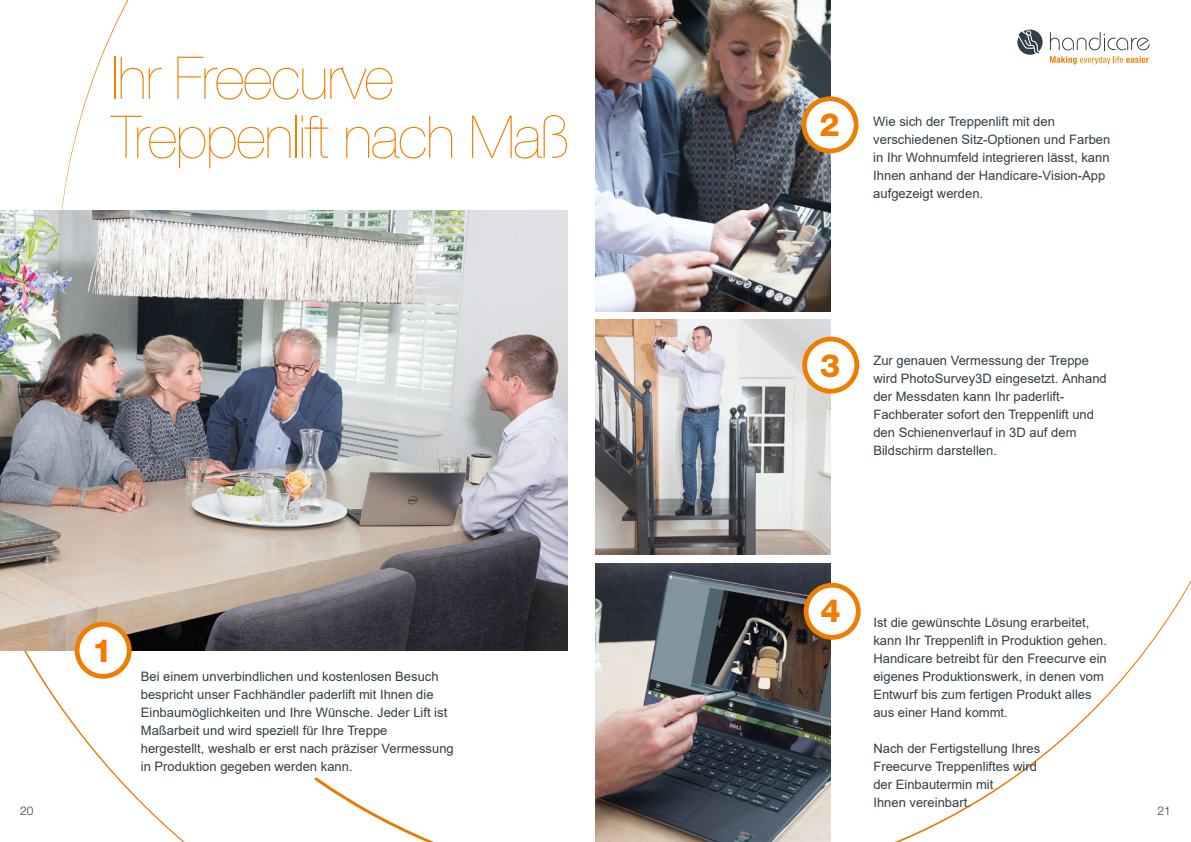
<style>
.page{position:relative;width:1191px;height:842px;background:#fff}
.page>*{position:absolute;margin:0;border:0;box-sizing:border-box;transform-origin:0 0}
.t1{font:200 59px/59px "Helvetica Neue LT Std";letter-spacing:-.025em;color:#ef7d00}
.t2{font:800 32px "Helvetica Neue LT Std";color:#ef7d00}
.t3{font:13px/18px "Arial";color:#303e47}
.t4{font:300 12px "Helvetica Neue LT Std";color:#303e47}
</style>
<div class="page">
<svg style="left:536px;top:0;width:655px;height:707px"></svg>
<img style="left:0;top:211px;width:567px;height:439px">
<img style="left:596px;top:563px;width:235px;height:279px">
<img style="left:596px;top:0;width:234px;height:311px">
<img style="left:596px;top:319px;width:235px;height:235px">
<div style="left:804px;top:99px;width:52px;height:52px;background:#fff;border-radius:50%"></div>
<div style="left:801px;top:96px;width:57px;height:57px;border:5px solid #ef7d00;border-radius:50%"></div>
<div style="left:804px;top:339px;width:53px;height:52px;background:#fff;border-radius:50%"></div>
<div style="left:802px;top:337px;width:57px;height:57px;border:5px solid #ef7d00;border-radius:50%"></div>
<div style="left:806px;top:585px;width:52px;height:52px;background:#fff;border-radius:50%"></div>
<div style="left:803px;top:583px;width:57px;height:57px;border:5px solid #ef7d00;border-radius:50%"></div>
<div style="left:77px;top:624px;width:52px;height:52px;background:#fff;border-radius:50%"></div>
<div style="left:75px;top:622px;width:57px;height:57px;border:5px solid #ef7d00;border-radius:50%"></div>
<svg style="left:1017px;top:30px;width:25px;height:25px"></svg>
<svg style="left:1050px;top:32px;width:99px;height:18px"></svg>
<svg style="left:1050px;top:56px;width:98px;height:8px"></svg>
<h1 class="t1" style="left:111px;top:48px;width:459px">Ihr Freecurve<br>Treppenlift nach Maß</h1>
<h2 class="t2" style="left:819px;top:105px;width:22px">2</h2>
<p class="t3" style="left:873px;top:113px;width:239px">Wie sich der Treppenlift mit den verschiedenen Sitz-Optionen und Farben in Ihr Wohnumfeld integrieren lässt, kann Ihnen anhand der Handicare-Vision-App aufgezeigt werden.</p>
<h2 class="t2" style="left:820px;top:346px;width:22px">3</h2>
<p class="t3" style="left:873px;top:352px;width:235px">Zur genauen Vermessung der Treppe wird PhotoSurvey3D eingesetzt. Anhand der Messdaten kann Ihr paderlift-Fachberater sofort den Treppenlift und den Schienenverlauf in 3D auf dem Bildschirm darstellen.</p>
<h2 class="t2" style="left:820px;top:592px;width:22px">4</h2>
<p class="t3" style="left:873px;top:613px;width:235px">Ist die gewünschte Lösung erarbeitet, kann Ihr Treppenlift in Produktion gehen.<br>Handicare betreibt für den Freecurve ein eigenes Produktionswerk, in denen vom Entwurf bis zum fertigen Produkt alles aus einer Hand kommt.</p>
<p class="t3" style="left:873px;top:739px;width:168px">Nach der Fertigstellung Ihres<br>Freecurve Treppenliftes wird der Einbautermin mit<br>Ihnen vereinbart.</p>
<h2 class="t2" style="left:92px;top:631px;width:22px">1</h2>
<p class="t3" style="left:141px;top:668px;width:314px">Bei einem unverbindlichen und kostenlosen Besuch bespricht unser Fachhändler paderlift mit Ihnen die Einbaumöglichkeiten und Ihre Wünsche. Jeder Lift ist Maßarbeit und wird speziell für Ihre Treppe hergestellt, weshalb er erst nach präziser Vermessung in Produktion gegeben werden kann.</p>
<p class="t4" style="left:20px;top:803px;width:15px">20</p>
<p class="t4" style="left:1157px;top:803px;width:15px">21</p>
</div>
